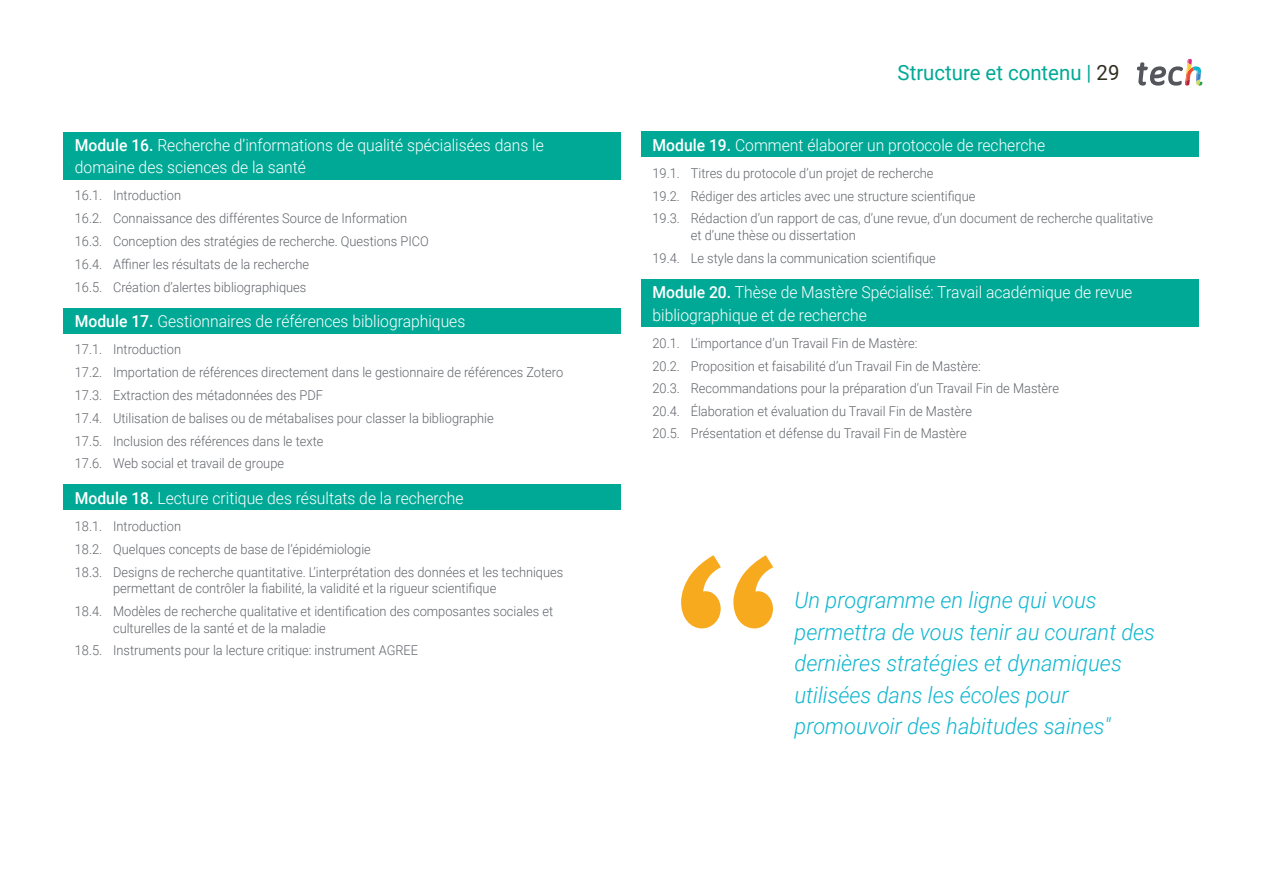
<style>
.page{position:relative;width:1263px;height:893px;background:#fff}
.page>*{position:absolute;margin:0;border:0;box-sizing:border-box;transform-origin:0 0}
.t1{font:italic 300 22.5px/31.5px "Roboto";color:#0fb6cf}
.t2{font:21px "Roboto";color:#00a996}
.t3{font:300 16.5px/22.5px "Roboto";color:#fff;scale:.95 1}
.t4{font:300 13.5px/23px "Roboto";color:#61646a;scale:.95 1}
.s1{font-weight:500}
.s2{color:#312e20}
</style>
<div class="page">
<div style="left:64px;top:132px;width:557px;height:47px;background:#00a996"></div>
<div style="left:64px;top:308px;width:557px;height:25px;background:#00a996"></div>
<div style="left:64px;top:485px;width:557px;height:25px;background:#00a996"></div>
<svg style="left:681px;top:555px;width:92px;height:73px"></svg>
<svg style="left:1137px;top:59px;width:65px;height:27px"></svg>
<div style="left:641px;top:132px;width:558px;height:25px;background:#00a996"></div>
<div style="left:641px;top:279px;width:558px;height:48px;background:#00a996"></div>
<p class="t3" style="left:75px;top:133px;width:495px"><span class="s1">Module 16.</span> Recherche d’informations de qualité spécialisées dans le domaine des sciences de la santé</p>
<p class="t4" style="left:75px;top:183px;width:374px">16.1. Introduction<br>16.2. Connaissance des différentes Source de Information 16.3. Conception des stratégies de recherche. Questions PICO 16.4. Affiner les résultats de la recherche<br>16.5. Création d’alertes bibliographiques</p>
<p class="t3" style="left:75px;top:309px;width:412px"><span class="s1">Module 17.</span> Gestionnaires de références bibliographiques</p>
<p class="t4" style="left:75px;top:337px;width:516px">17.1. Introduction<br>17.2. Importation de références directement dans le gestionnaire de références Zotero 17.3. Extraction des métadonnées des PDF<br>17.4. Utilisation de balises ou de métabalises pour classer la bibliographie<br>17.5. Inclusion des références dans le texte<br>17.6. Web social et travail de groupe</p>
<p class="t3" style="left:75px;top:486px;width:411px"><span class="s1">Module 18.</span> Lecture critique des résultats de la recherche</p>
<p class="t4" style="left:75px;top:514px;width:516px">18.1. Introduction<br>18.2. Quelques concepts de base de l’épidémiologie<br>18.3. Designs de recherche quantitative. L’interprétation des données et les techniques</p>
<p class="t4" style="left:75px;top:576px;width:505px;text-indent:38px">permettant de contrôler la fiabilité, la validité et la rigueur scientifique<br>18.4. Modèles de recherche qualitative et identification des composantes sociales et</p>
<p class="t4" style="left:75px;top:616px;width:363px;text-indent:38px">culturelles de la santé et de la maladie<br>18.5. Instruments pour la lecture critique: instrument AGREE</p>
<h2 class="t2" style="left:898px;top:57px;width:223px">Structure et contenu | <span class="s2">29</span></h2>
<p class="t3" style="left:652px;top:133px;width:415px"><span class="s1">Module 19.</span> Comment élaborer un protocole de recherche</p>
<p class="t4" style="left:652px;top:161px;width:528px">19.1. Titres du protocole d’un projet de recherche<br>19.2. Rédiger des articles avec une structure scientifique<br>19.3. Rédaction d’un rapport de cas, d’une revue, d’un document de recherche qualitative</p>
<p class="t4" style="left:652px;top:223px;width:300px;text-indent:38px">et d’une thèse ou dissertation<br>19.4. Le style dans la communication scientifique</p>
<p class="t3" style="left:652px;top:280px;width:507px"><span class="s1">Module 20.</span> Thèse de Mastère Spécialisé: Travail académique de revue bibliographique et de recherche</p>
<p class="t4" style="left:652px;top:331px;width:429px">20.1. L’importance d’un Travail Fin de Mastère:<br>20.2. Proposition et faisabilité d’un Travail Fin de Mastère:<br>20.3. Recommandations pour la préparation d’un Travail Fin de Mastère 20.4. Élaboration et évaluation du Travail Fin de Mastère<br>20.5. Présentation et défense du Travail Fin de Mastère</p>
<h1 class="t1" style="left:794px;top:583px;width:362px">Un programme en ligne qui vous permettra de vous tenir au courant des dernières stratégies et dynamiques utilisées dans les écoles pour promouvoir des habitudes saines"</h1>
</div>
